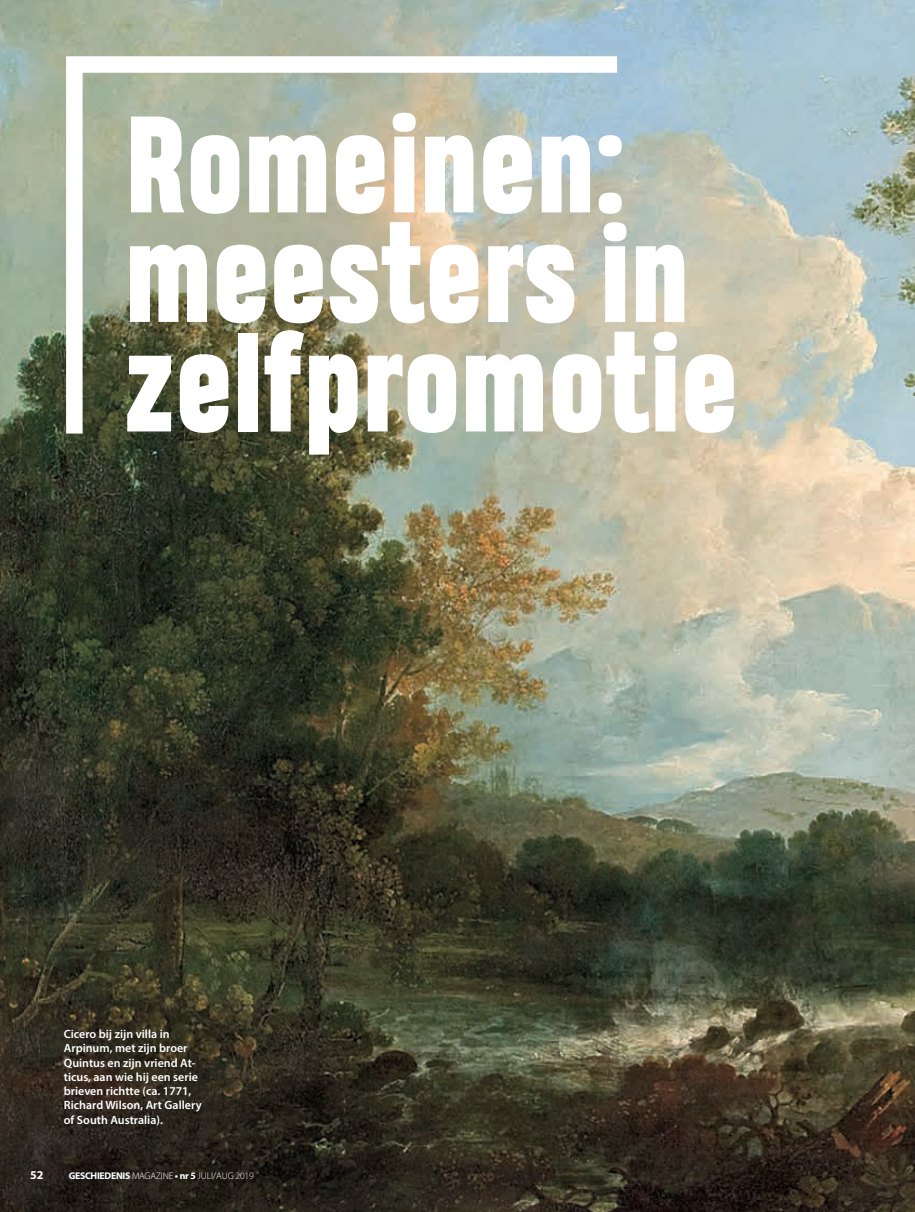
<style>
.page{position:relative;width:915px;height:1212px;background:#fff}
.page>*{position:absolute;margin:0;border:0;box-sizing:border-box;transform-origin:0 0}
.t1{font:800 129px/109.5px "Heading Pro";color:#fff}
.t2{font:600 12px/14.2px "Myriad Pro";color:#fff}
.t3{font:700 12px "Myriad Pro";color:#fff}
.t4{font:300 9.75px "Myriad Pro";letter-spacing:-.025em;color:#fff}
.s1{font-weight:700}
</style>
<div class="page">
<img style="left:0;top:0;width:914px;height:1212px">
<svg style="left:58px;top:48px;width:575px;height:402px"></svg>
<h1 class="t1" style="left:125px;top:114px;width:615px">Romeinen: meesters in zelfpromotie</h1>
<p class="t2" style="left:64px;top:1027px;width:139px">Cicero bij zijn villa in<br>Arpinum, met zijn broer<br>Quintus en zijn vriend At&shy;ticus, aan wie hij een serie brieven richtte (ca. 1771,<br>Richard Wilson, Art Gallery of South Australia).</p>
<p class="t3" style="left:30px;top:1167px;width:15px">52</p>
<p class="t4" style="left:69px;top:1170px;width:187px"><span class="s1">GESCHIEDENIS</span> MAGAZINE <span class="s1">• nr 5</span> JULI/AUG 2019</p>
</div>
